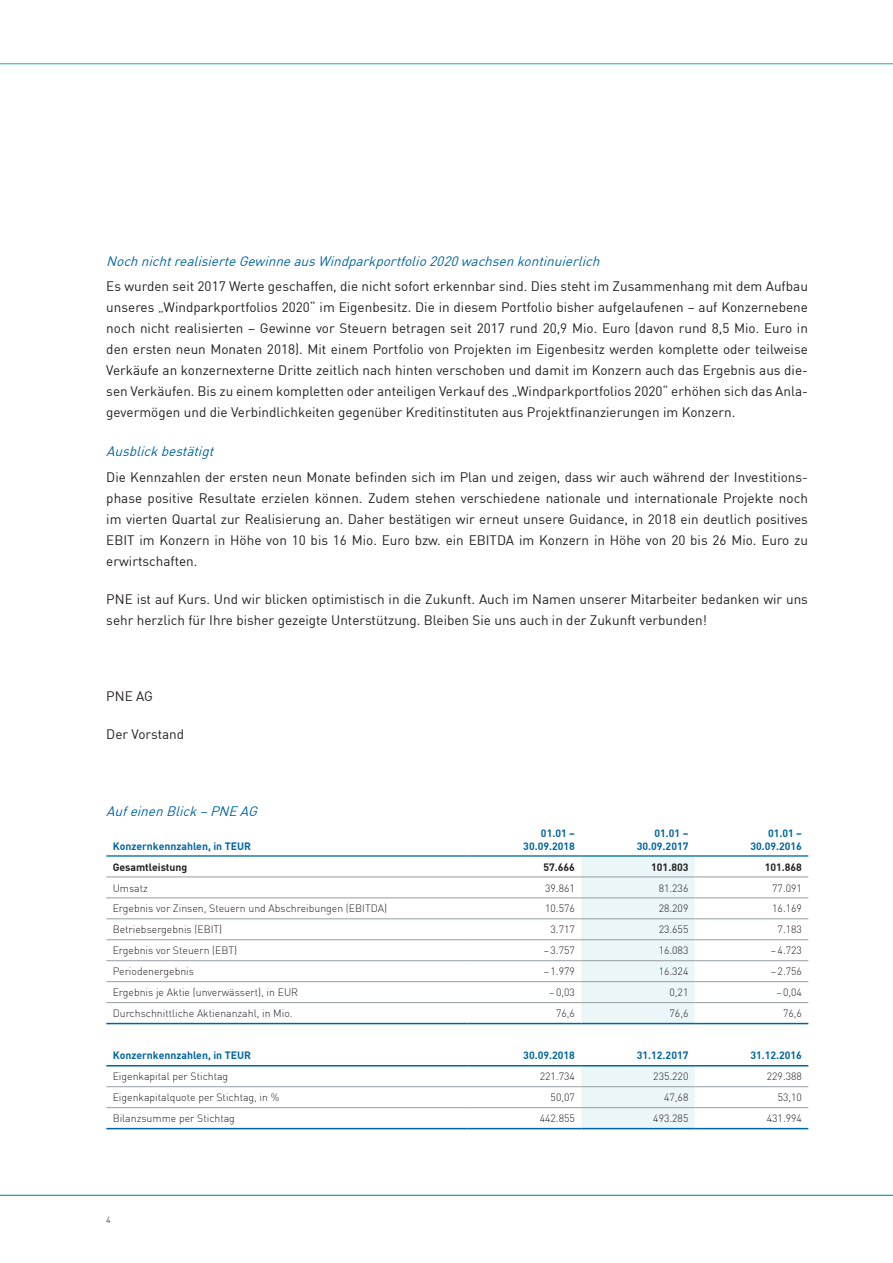
<style>
.page{position:relative;width:893px;height:1263px;background:#fff}
.page>*{position:absolute;margin:0;border:0;box-sizing:border-box;transform-origin:0 0}
.t1{font:13.5px/21px "DIN";color:#231f20;text-align:justify}
.t2{font:italic 13.5px "DIN";color:#00659f}
.t3{font:300 10.5px "DIN";color:#231f20}
.t4{font:700 10.5px/12.6px "DIN";color:#00659f;text-align:right}
.t5{font:700 10.5px "DIN";color:#231f20}
.t6{font:300 9px "DIN";color:#231f20}
</style>
<div class="page">
<hr style="left:0;top:63px;width:893px;height:1px;background:#26a3b0">
<hr style="left:0;top:1195px;width:893px;height:1px;background:#26a3b0">
<svg style="left:106px;top:876px;width:362px;height:252px"></svg>
<svg style="left:581px;top:857px;width:114px;height:271px"></svg>
<hr style="left:106px;top:877px;width:362px;height:1px;background:#959ca1">
<hr style="left:468px;top:877px;width:113px;height:1px;background:#959ca1">
<hr style="left:581px;top:877px;width:114px;height:1px;background:#959ca1">
<hr style="left:106px;top:918px;width:362px;height:1px;background:#959ca1">
<hr style="left:468px;top:918px;width:113px;height:1px;background:#959ca1">
<hr style="left:581px;top:918px;width:114px;height:1px;background:#959ca1">
<hr style="left:695px;top:918px;width:113px;height:1px;background:#959ca1">
<hr style="left:106px;top:939px;width:362px;height:1px;background:#959ca1">
<hr style="left:468px;top:939px;width:113px;height:1px;background:#959ca1">
<hr style="left:581px;top:939px;width:114px;height:1px;background:#959ca1">
<hr style="left:695px;top:939px;width:113px;height:1px;background:#959ca1">
<hr style="left:106px;top:960px;width:362px;height:1px;background:#959ca1">
<hr style="left:468px;top:960px;width:113px;height:1px;background:#959ca1">
<hr style="left:581px;top:960px;width:114px;height:1px;background:#959ca1">
<hr style="left:695px;top:960px;width:113px;height:1px;background:#959ca1">
<hr style="left:106px;top:981px;width:362px;height:1px;background:#959ca1">
<hr style="left:468px;top:981px;width:113px;height:1px;background:#959ca1">
<hr style="left:581px;top:981px;width:114px;height:1px;background:#959ca1">
<hr style="left:695px;top:981px;width:113px;height:1px;background:#959ca1">
<hr style="left:106px;top:1002px;width:362px;height:1px;background:#959ca1">
<hr style="left:468px;top:1002px;width:113px;height:1px;background:#959ca1">
<hr style="left:581px;top:1002px;width:114px;height:1px;background:#959ca1">
<hr style="left:695px;top:1002px;width:113px;height:1px;background:#959ca1">
<hr style="left:106px;top:1086px;width:362px;height:1px;background:#959ca1">
<hr style="left:468px;top:1086px;width:113px;height:1px;background:#959ca1">
<hr style="left:581px;top:1086px;width:114px;height:1px;background:#959ca1">
<hr style="left:695px;top:1086px;width:113px;height:1px;background:#959ca1">
<hr style="left:106px;top:1107px;width:362px;height:1px;background:#959ca1">
<hr style="left:468px;top:1107px;width:113px;height:1px;background:#959ca1">
<hr style="left:581px;top:1107px;width:114px;height:1px;background:#959ca1">
<hr style="left:695px;top:1107px;width:113px;height:1px;background:#959ca1">
<hr style="left:106px;top:1128px;width:362px;height:1px;background:#00659f">
<hr style="left:468px;top:1128px;width:113px;height:1px;background:#00659f">
<hr style="left:581px;top:1128px;width:114px;height:1px;background:#00659f">
<hr style="left:695px;top:1128px;width:113px;height:1px;background:#00659f">
<hr style="left:106px;top:1065px;width:362px;height:1px;background:#00659f">
<hr style="left:468px;top:1065px;width:113px;height:1px;background:#00659f">
<hr style="left:581px;top:1065px;width:114px;height:1px;background:#00659f">
<hr style="left:695px;top:1065px;width:113px;height:1px;background:#00659f">
<hr style="left:106px;top:1023px;width:362px;height:1px;background:#00659f">
<hr style="left:468px;top:1023px;width:113px;height:1px;background:#00659f">
<hr style="left:581px;top:1023px;width:114px;height:1px;background:#00659f">
<hr style="left:695px;top:1023px;width:113px;height:1px;background:#00659f">
<hr style="left:695px;top:877px;width:113px;height:1px;background:#959ca1">
<hr style="left:106px;top:898px;width:362px;height:1px;background:#959ca1">
<hr style="left:468px;top:898px;width:113px;height:1px;background:#959ca1">
<hr style="left:581px;top:898px;width:114px;height:1px;background:#959ca1">
<hr style="left:695px;top:898px;width:113px;height:1px;background:#959ca1">
<hr style="left:106px;top:855px;width:362px;height:2px;background:#197fab">
<hr style="left:468px;top:855px;width:113px;height:2px;background:#197fab">
<hr style="left:581px;top:855px;width:114px;height:2px;background:#197fab">
<hr style="left:695px;top:855px;width:113px;height:2px;background:#197fab">
<p class="t2" style="left:106px;top:252px;width:499px">NochnichtrealisierteGewinneausWindparkportfolio2020wachsenkontinuierlich</p>
<p class="t1" style="left:106px;top:275px;width:703px">Es wurden seit 2017 Werte geschaffen, die nicht sofort erkennbar sind. Dies steht im Zusammenhang mit dem Aufbau unseres „Windparkportfolios 2020“ im Eigenbesitz. Die in diesem Portfolio bisher aufgelaufenen – auf Konzernebene noch nicht realisierten – Gewinne vor Steuern betragen seit 2017 rund 20,9 Mio. Euro (davon rund 8,5 Mio. Euro in den ersten neun Monaten 2018). Mit einem Portfolio von Projekten im Eigenbesitz werden komplette oder teilweise Verkäufe an konzernexterne Dritte zeitlich nach hinten verschoben und damit im Konzern auch das Ergebnis aus die&shy;sen Verkäufen. Bis zu einem kompletten oder anteiligen Verkauf des „Windparkportfolios 2020“ erhöhen sich das Anla&shy;gevermögen und die Verbindlichkeiten gegenüber Kreditinstituten aus Projektfinanzierungen im Konzern.</p>
<p class="t2" style="left:106px;top:443px;width:113px">Ausblickbestätigt</p>
<p class="t1" style="left:106px;top:466px;width:703px">Die Kennzahlen der ersten neun Monate befinden sich im Plan und zeigen, dass wir auch während der Investitions&shy;phase positive Resultate erzielen können. Zudem stehen verschiedene nationale und internationale Projekte noch im vierten Quartal zur Realisierung an. Daher bestätigen wir erneut unsere Guidance, in 2018 ein deutlich positives EBIT im Konzern in Höhe von 10 bis 16 Mio. Euro bzw. ein EBITDA im Konzern in Höhe von 20 bis 26 Mio. Euro zu erwirtschaften.</p>
<p class="t1" style="left:106px;top:588px;width:703px">PNE ist auf Kurs. Und wir blicken optimistisch in die Zukunft. Auch im Namen unserer Mitarbeiter bedanken wir uns sehr herzlich für Ihre bisher gezeigte Unterstützung. Bleiben Sie uns auch in der Zukunft verbunden!</p>
<p class="t1" style="left:106px;top:685px;width:48px">PNE AG</p>
<p class="t1" style="left:106px;top:723px;width:79px">Der Vorstand</p>
<p class="t2" style="left:106px;top:803px;width:156px">AufeinenBlick–PNEAG</p>
<p class="t4" style="left:113px;top:839px;width:140px">Konzernkennzahlen, in TEUR</p>
<p class="t4" style="left:523px;top:826px;width:53px">01.01 –<br>30.09.2018</p>
<p class="t4" style="left:637px;top:826px;width:53px">01.01 –<br>30.09.2017</p>
<p class="t4" style="left:750px;top:826px;width:53px">01.01 –<br>30.09.2016</p>
<p class="t5" style="left:113px;top:860px;width:76px">Gesamtleistung</p>
<p class="t5" style="left:543px;top:860px;width:33px">57.666</p>
<p class="t5" style="left:651px;top:860px;width:39px">101.803</p>
<p class="t5" style="left:765px;top:860px;width:39px">101.868</p>
<p class="t3" style="left:113px;top:881px;width:37px">Umsatz</p>
<p class="t3" style="left:545px;top:881px;width:31px">39.861</p>
<p class="t3" style="left:659px;top:881px;width:31px">81.236</p>
<p class="t3" style="left:772px;top:881px;width:31px">77.091</p>
<p class="t3" style="left:113px;top:902px;width:276px">Ergebnis vor Zinsen, Steuern und Abschreibungen (EBITDA)</p>
<p class="t3" style="left:545px;top:902px;width:31px">10.576</p>
<p class="t3" style="left:659px;top:902px;width:31px">28.209</p>
<p class="t3" style="left:772px;top:902px;width:31px">16.169</p>
<p class="t3" style="left:113px;top:923px;width:111px">Betriebsergebnis (EBIT)</p>
<p class="t3" style="left:551px;top:923px;width:26px">3.717</p>
<p class="t3" style="left:659px;top:923px;width:31px">23.655</p>
<p class="t3" style="left:778px;top:923px;width:26px">7.183</p>
<p class="t3" style="left:113px;top:944px;width:126px">Ergebnis vor Steuern (EBT)</p>
<p class="t3" style="left:544px;top:944px;width:33px">–3.757</p>
<p class="t3" style="left:659px;top:944px;width:31px">16.083</p>
<p class="t3" style="left:771px;top:944px;width:33px">–4.723</p>
<p class="t3" style="left:113px;top:965px;width:83px">Periodenergebnis</p>
<p class="t3" style="left:544px;top:965px;width:33px">–1.979</p>
<p class="t3" style="left:659px;top:965px;width:31px">16.324</p>
<p class="t3" style="left:771px;top:965px;width:33px">–2.756</p>
<p class="t3" style="left:113px;top:986px;width:187px">Ergebnis je Aktie (unverwässert), in EUR</p>
<p class="t3" style="left:549px;top:986px;width:27px">–0,03</p>
<p class="t3" style="left:669px;top:986px;width:20px">0,21</p>
<p class="t3" style="left:776px;top:986px;width:27px">–0,04</p>
<p class="t3" style="left:113px;top:1007px;width:181px">Durchschnittliche Aktienanzahl, in Mio.</p>
<p class="t3" style="left:556px;top:1007px;width:20px">76,6</p>
<p class="t3" style="left:669px;top:1007px;width:20px">76,6</p>
<p class="t3" style="left:783px;top:1007px;width:20px">76,6</p>
<p class="t4" style="left:113px;top:1049px;width:140px">Konzernkennzahlen, in TEUR</p>
<p class="t4" style="left:523px;top:1049px;width:53px">30.09.2018</p>
<p class="t4" style="left:637px;top:1049px;width:53px">31.12.2017</p>
<p class="t4" style="left:750px;top:1049px;width:53px">31.12.2016</p>
<p class="t3" style="left:113px;top:1070px;width:117px">Eigenkapital per Stichtag</p>
<p class="t3" style="left:540px;top:1070px;width:37px">221.734</p>
<p class="t3" style="left:653px;top:1070px;width:37px">235.220</p>
<p class="t3" style="left:767px;top:1070px;width:37px">229.388</p>
<p class="t3" style="left:113px;top:1091px;width:168px">Eigenkapitalquote per Stichtag, in %</p>
<p class="t3" style="left:551px;top:1091px;width:26px">50,07</p>
<p class="t3" style="left:664px;top:1091px;width:26px">47,68</p>
<p class="t3" style="left:778px;top:1091px;width:26px">53,10</p>
<p class="t3" style="left:113px;top:1112px;width:124px">Bilanzsumme per Stichtag</p>
<p class="t3" style="left:540px;top:1112px;width:37px">442.855</p>
<p class="t3" style="left:653px;top:1112px;width:37px">493.285</p>
<p class="t3" style="left:767px;top:1112px;width:37px">431.994</p>
<p class="t6" style="left:106px;top:1214px;width:6px">4</p>
</div>
